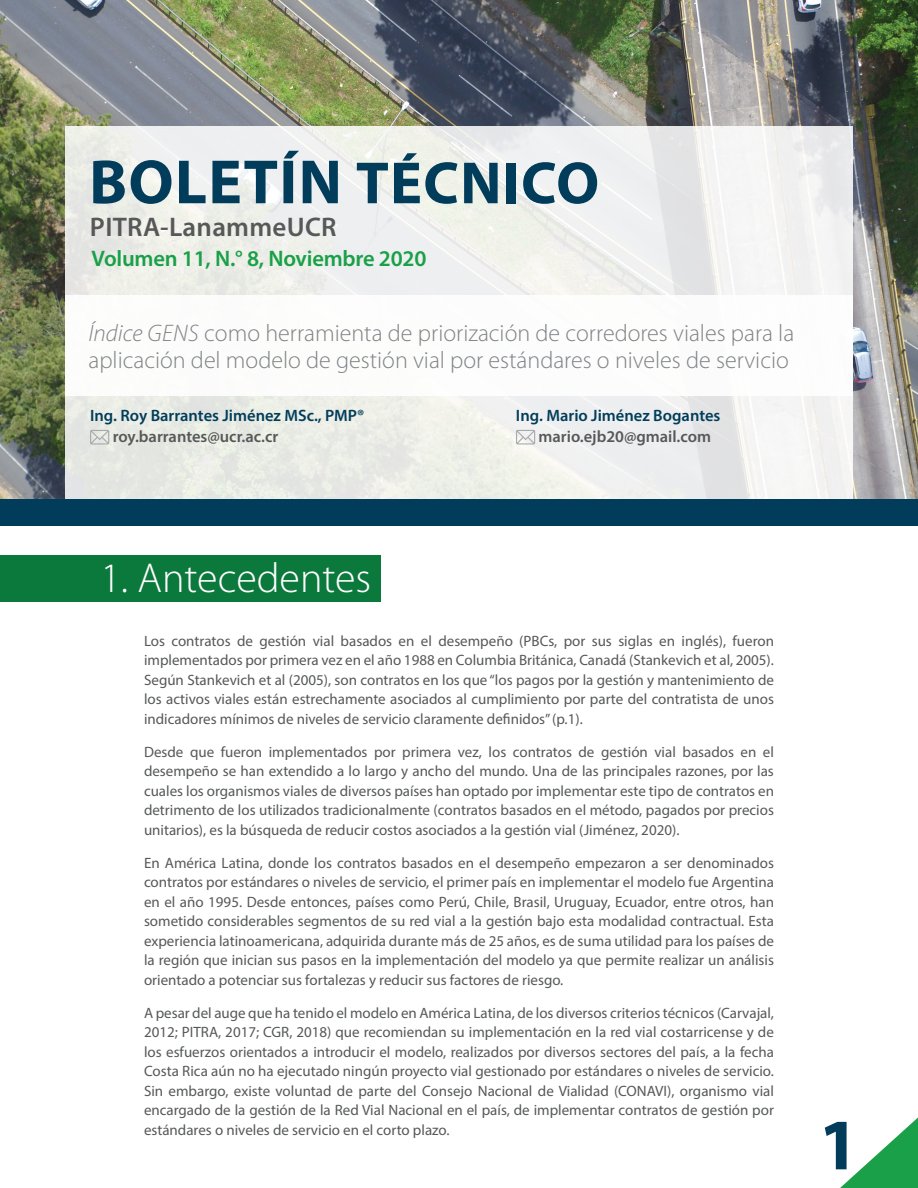
<style>
.page{position:relative;width:918px;height:1188px;background:#fff}
.page>*{position:absolute;margin:0;border:0;box-sizing:border-box;transform-origin:0 0}
.t1{font:700 73.05px "Myriad Pro";color:#013d5a}
.t2{font:700 63px "Myriad Pro";letter-spacing:.02em;color:#013d5a}
.t3{font:300 42px "Myriad Pro";color:#fff}
.t4{font:600 27px "Myriad Pro";letter-spacing:.01em;color:#565958}
.t5{font:300 24px/27px "Myriad Pro";color:#808285}
.t6{font:600 22.5px "Myriad Pro";letter-spacing:-.01em;color:#1aa048}
.t7{font:600 16.5px "Myriad Pro";color:#013d5a}
.t8{font:600 16.5px "Myriad Pro";color:#565958}
.t9{font:15px/19.5px "Myriad Pro";color:#565958;text-align:justify}
.s1{font-size:60px}
.s2{font-style:italic}
</style>
<div class="page">
<svg style="left:840px;top:1118px;width:78px;height:70px"></svg>
<img style="left:0;top:0;width:918px;height:500px">
<svg style="left:65px;top:126px;width:788px;height:374px;fill:#eef0ed"></svg>
<div style="left:65px;top:295px;width:788px;height:101px;background:#fff"></div>
<svg style="left:90px;top:430px;width:19px;height:15px"></svg>
<svg style="left:516px;top:430px;width:19px;height:15px"></svg>
<div style="left:0;top:500px;width:918px;height:26px;background:#013d5a"></div>
<div style="left:0;top:555px;width:381px;height:46px;background:#0b783c"></div>
<h2 class="t2" style="left:89px;top:141px;width:512px">BOLETÍN <span class="s1">TÉCNICO</span></h2>
<h3 class="t4" style="left:90px;top:210px;width:248px">PITRA-LanammeUCR</h3>
<h3 class="t6" style="left:92px;top:244px;width:336px">Volumen 11, N.° 8, Noviembre 2020</h3>
<h3 class="t5" style="left:88px;top:320px;width:707px"><span class="s2">Índice GENS</span> como herramienta de priorización de corredores viales para la aplicación del modelo de gestión vial por estándares o niveles de servicio</h3>
<p class="t7" style="left:90px;top:404px;width:276px">Ing. Roy Barrantes Jiménez MSc., PMP®</p>
<p class="t8" style="left:113px;top:425px;width:167px">roy.barrantes@ucr.ac.cr</p>
<p class="t7" style="left:516px;top:404px;width:206px">Ing. Mario Jiménez Bogantes</p>
<p class="t8" style="left:539px;top:425px;width:174px">mario.ejb20@gmail.com</p>
<h3 class="t3" style="left:100px;top:555px;width:272px">1. Antecedentes</h3>
<p class="t9" style="left:144px;top:631px;width:632px">Los contratos de gestión vial basados en el desempeño (PBCs, por sus siglas en inglés), fueron implementados por primera vez en el año 1988 en Columbia Británica, Canadá (Stankevich et al, 2005).<br>Según Stankevich et al (2005), son contratos en los que “los pagos por la gestión y mantenimiento de los activos viales están estrechamente asociados al cumplimiento por parte del contratista de unos indicadores mínimos de niveles de servicio claramente definidos” (p.1).</p>
<p class="t9" style="left:144px;top:742px;width:632px">Desde que fueron implementados por primera vez, los contratos de gestión vial basados en el desempeño se han extendido a lo largo y ancho del mundo. Una de las principales razones, por las cuales los organismos viales de diversos países han optado por implementar este tipo de contratos en detrimento de los utilizados tradicionalmente (contratos basados en el método, pagados por precios unitarios), es la búsqueda de reducir costos asociados a la gestión vial (Jiménez, 2020).</p>
<p class="t9" style="left:144px;top:853px;width:632px">En América Latina, donde los contratos basados en el desempeño empezaron a ser denominados contratos por estándares o niveles de servicio, el primer país en implementar el modelo fue Argentina en el año 1995. Desde entonces, países como Perú, Chile, Brasil, Uruguay, Ecuador, entre otros, han sometido considerables segmentos de su red vial a la gestión bajo esta modalidad contractual. Esta experiencia latinoamericana, adquirida durante más de 25 años, es de suma utilidad para los países de la región que inician sus pasos en la implementación del modelo ya que permite realizar un análisis orientado a potenciar sus fortalezas y reducir sus factores de riesgo.</p>
<p class="t9" style="left:144px;top:1003px;width:632px">A pesar del auge que ha tenido el modelo en América Latina, de los diversos criterios técnicos (Carvajal, 2012; PITRA, 2017; CGR, 2018) que recomiendan su implementación en la red vial costarricense y de los esfuerzos orientados a introducir el modelo, realizados por diversos sectores del país, a la fecha Costa Rica aún no ha ejecutado ningún proyecto vial gestionado por estándares o niveles de servicio.<br>Sin embargo, existe voluntad de parte del Consejo Nacional de Vialidad (CONAVI), organismo vial encargado de la gestión de la Red Vial Nacional en el país, de implementar contratos de gestión por estándares o niveles de servicio en el corto plazo.</p>
<h1 class="t1" style="left:819px;top:1097px;width:42px">1</h1>
</div>
